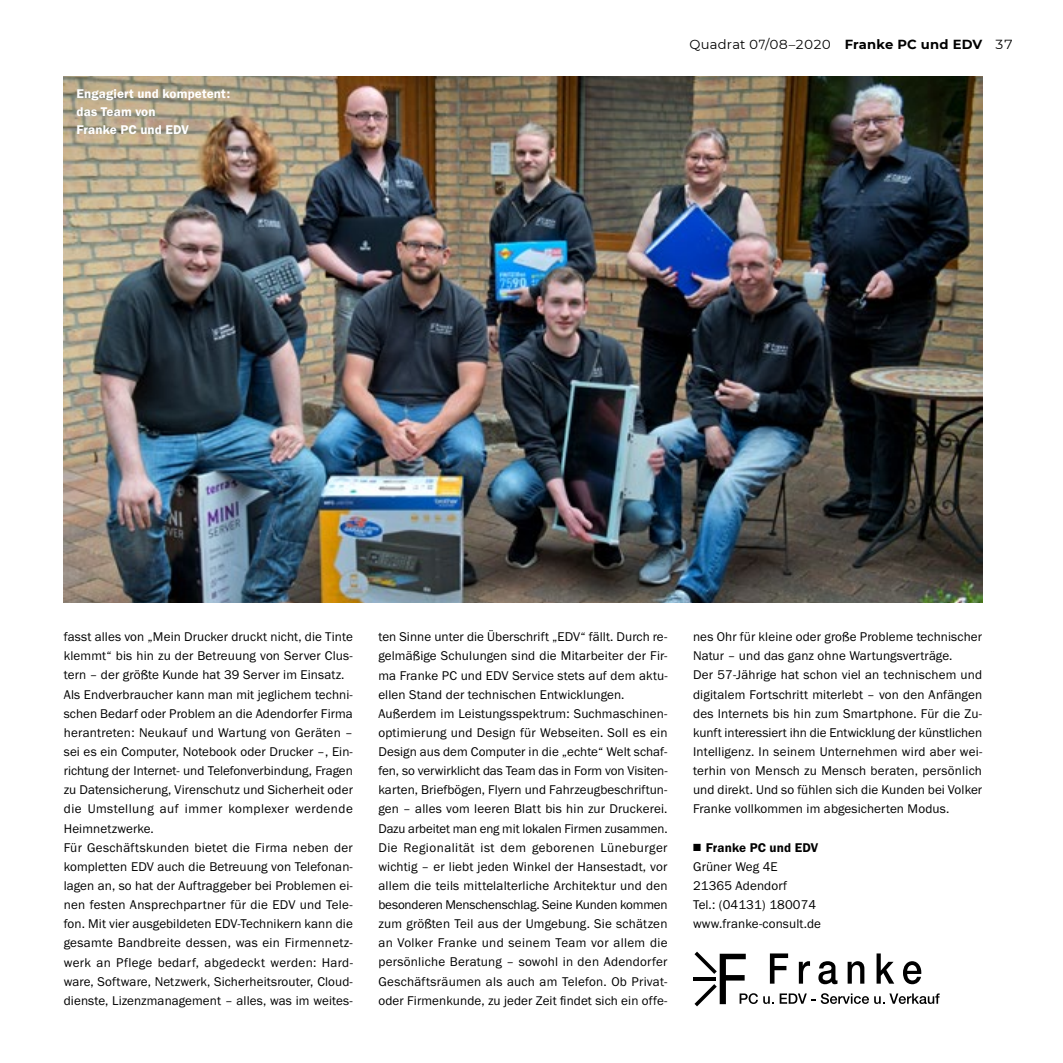
<style>
.page{position:relative;width:1063px;height:1063px;background:#fff}
.page>*{position:absolute;margin:0;border:0;box-sizing:border-box;transform-origin:0 0}
.t1{font:13.2px/19.2px "Franklin Gothic URW Boo";letter-spacing:.01em;color:#000}
.t2{font:13.2px/18.3px "Franklin Gothic URW Dem";letter-spacing:.01em;color:#fff}
.t3{font:13.2px "Montserrat";letter-spacing:.01em;color:#000}
.t4{font:13.2px "Franklin Gothic URW Dem";letter-spacing:.01em;color:#000}
.s1{font-weight:700}
</style>
<div class="page">
<img style="left:64px;top:76px;width:918px;height:527px">
<hr style="left:693px;top:977px;width:23px;height:4px;background:#000">
<svg style="left:695px;top:952px;width:245px;height:54px"></svg>
<p class="t2" style="left:77px;top:84px;width:155px">Engagiert und kompetent: das Team von<br>Franke PC und EDV</p>
<p class="t3" style="left:689px;top:35px;width:325px">Quadrat 07/08–2020 <span class="s1">Franke PC und EDV</span> 37</p>
<p class="t1" style="left:64px;top:627px;width:291px">fasst alles von „Mein Drucker druckt nicht, die Tinte klemmt“ bis hin zu der Betreuung von Server Clus&shy;tern – der größte Kunde hat 39 Server im Einsatz.<br>Als Endverbraucher kann man mit jeglichem techni&shy;schen Bedarf oder Problem an die Adendorfer Firma herantreten: Neukauf und Wartung von Geräten – sei es ein Computer, Notebook oder Drucker –, Ein&shy;richtung der Internet- und Telefonverbindung, Fragen zu Datensicherung, Virenschutz und Sicherheit oder die Umstellung auf immer komplexer werdende Heimnetzwerke.<br>Für Geschäftskunden bietet die Firma neben der kompletten EDV auch die Betreuung von Telefonan&shy;lagen an, so hat der Auftraggeber bei Problemen ei&shy;nen festen Ansprechpartner für die EDV und Tele&shy;fon. Mit vier ausgebildeten EDV-Technikern kann die gesamte Bandbreite dessen, was ein Firmennetz&shy;werk an Pflege bedarf, abgedeckt werden: Hard&shy;ware, Software, Netzwerk, Sicherheitsrouter, Cloud&shy;dienste, Lizenzmanagement – alles, was im weites-</p>
<p class="t1" style="left:378px;top:627px;width:291px">ten Sinne unter die Überschrift „EDV“ fällt. Durch re&shy;gelmäßige Schulungen sind die Mitarbeiter der Fir&shy;ma Franke PC und EDV Service stets auf dem aktu&shy;ellen Stand der technischen Entwicklungen.<br>Außerdem im Leistungsspektrum: Suchmaschinen&shy;optimierung und Design für Webseiten. Soll es ein Design aus dem Computer in die „echte“ Welt schaf&shy;fen, so verwirklicht das Team das in Form von Visiten&shy;karten, Briefbögen, Flyern und Fahrzeugbeschriftun&shy;gen – alles vom leeren Blatt bis hin zur Druckerei.<br>Dazu arbeitet man eng mit lokalen Firmen zusammen.<br>Die Regionalität ist dem geborenen Lüneburger wichtig – er liebt jeden Winkel der Hansestadt, vor allem die teils mittelalterliche Architektur und den besonderen Menschenschlag. Seine Kunden kommen zum größten Teil aus der Umgebung. Sie schätzen an Volker Franke und seinem Team vor allem die persönliche Beratung – sowohl in den Adendorfer Geschäftsräumen als auch am Telefon. Ob Privat&shy;oder Firmenkunde, zu jeder Zeit findet sich ein offe-</p>
<p class="t1" style="left:693px;top:627px;width:291px">nes Ohr für kleine oder große Probleme technischer Natur – und das ganz ohne Wartungsverträge.<br>Der 57-Jährige hat schon viel an technischem und digitalem Fortschritt miterlebt – von den Anfängen des Internets bis hin zum Smartphone. Für die Zu&shy;kunft interessiert ihn die Entwicklung der künstlichen Intelligenz. In seinem Unternehmen wird aber wei&shy;terhin von Mensch zu Mensch beraten, persönlich und direkt. Und so fühlen sich die Kunden bei Volker Franke vollkommen im abgesicherten Modus.</p>
<p class="t4" style="left:706px;top:839px;width:114px">Franke PC und EDV</p>
<p class="t1" style="left:693px;top:857px;width:130px">Grüner Weg 4E<br>21365 Adendorf<br>Tel.: (04131) 180074 www.franke-consult.de</p>
</div>
